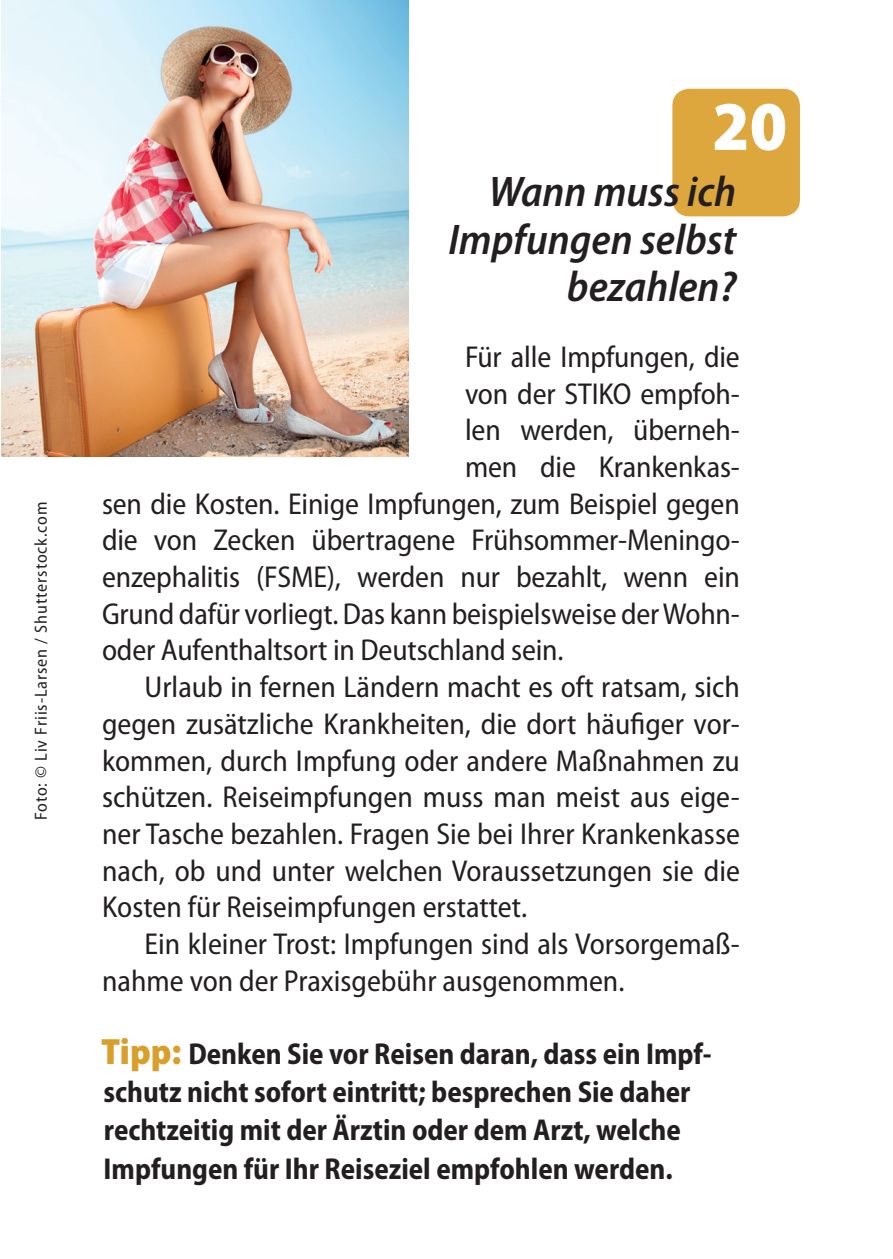
<style>
.page{position:relative;width:893px;height:1259px;background:#fff}
.page>*{position:absolute;margin:0;border:0;box-sizing:border-box;transform-origin:0 0}
.t1{font:900 semi-condensed 70.2px "Myriad Pro";color:#fff}
.t2{font:italic 600 semi-condensed 43.2px/47.7px "Myriad Pro";color:#231f20;text-align:right}
.t3{font:semi-condensed 30.3px "Myriad Pro";color:#231f20}
.t4{font:700 semi-condensed 30.3px/38.4px "Myriad Pro";color:#231f20;scale:.96 1}
.t5{font:semi-condensed 17.4px "Myriad Pro";letter-spacing:.05em;color:#231f20}
.s1{font-weight:900;font-size:36.6px;color:#da9f2b}
</style>
<div class="page">
<img style="left:2px;top:0;width:406px;height:456px">
<div style="left:672px;top:89px;width:128px;height:127px;background:#dda73e;border-radius:17px"></div>
<p class="t5" style="left:32px;top:820px;width:320px;rotate:-90deg">Foto: © Liv Friis-Larsen / Shutterstock.com</p>
<h1 class="t1" style="left:712px;top:87px;width:76px">20</h1>
<h2 class="t2" style="left:448px;top:168px;width:289px">Wann muss ich<br>Impfungen selbst bezahlen?</h2>
<p class="t3" style="left:465px;top:340px;width:276px">Für alle Impfungen, die</p>
<p class="t3" style="left:465px;top:377px;width:276px">von der STIKO empfoh-</p>
<p class="t3" style="left:465px;top:414px;width:276px">len werden, überneh-</p>
<p class="t3" style="left:465px;top:450px;width:276px">men die Krankenkas-</p>
<p class="t3" style="left:102px;top:487px;width:639px">sen die Kosten. Einige Impfungen, zum Beispiel gegen</p>
<p class="t3" style="left:102px;top:524px;width:639px">die von Zecken übertragene Frühsommer-Meningo-</p>
<p class="t3" style="left:102px;top:560px;width:639px">enzephalitis (FSME), werden nur bezahlt, wenn ein</p>
<p class="t3" style="left:102px;top:597px;width:637px">Grund dafür vorliegt. Das kann beispielsweise der Wohn-</p>
<p class="t3" style="left:102px;top:634px;width:463px">oder Aufenthaltsort in Deutschland sein.</p>
<p class="t3" style="left:145px;top:670px;width:597px">Urlaub in fernen Ländern macht es oft ratsam, sich</p>
<p class="t3" style="left:102px;top:707px;width:639px">gegen zusätzliche Krankheiten, die dort häufiger vor-</p>
<p class="t3" style="left:102px;top:744px;width:639px">kommen, durch Impfung oder andere Maßnahmen zu</p>
<p class="t3" style="left:102px;top:780px;width:639px">schützen. Reiseimpfungen muss man meist aus eige-</p>
<p class="t3" style="left:102px;top:817px;width:639px">ner Tasche bezahlen. Fragen Sie bei Ihrer Krankenkasse</p>
<p class="t3" style="left:102px;top:854px;width:639px">nach, ob und unter welchen Voraussetzungen sie die</p>
<p class="t3" style="left:102px;top:891px;width:427px">Kosten für Reiseimpfungen erstattet.</p>
<p class="t3" style="left:145px;top:927px;width:597px">Ein kleiner Trost: Impfungen sind als Vorsorgemaß-</p>
<p class="t3" style="left:102px;top:964px;width:524px">nahme von der Praxisgebühr ausgenommen.</p>
<p class="t4" style="left:101px;top:1035px;width:637px"><span class="s1">Tipp:</span> Denken Sie vor Reisen daran, dass ein Impf&shy;schutz nicht sofort eintritt; besprechen Sie daher rechtzeitig mit der Ärztin oder dem Arzt, welche Impfungen für Ihr Reiseziel empfohlen werden.</p>
</div>
